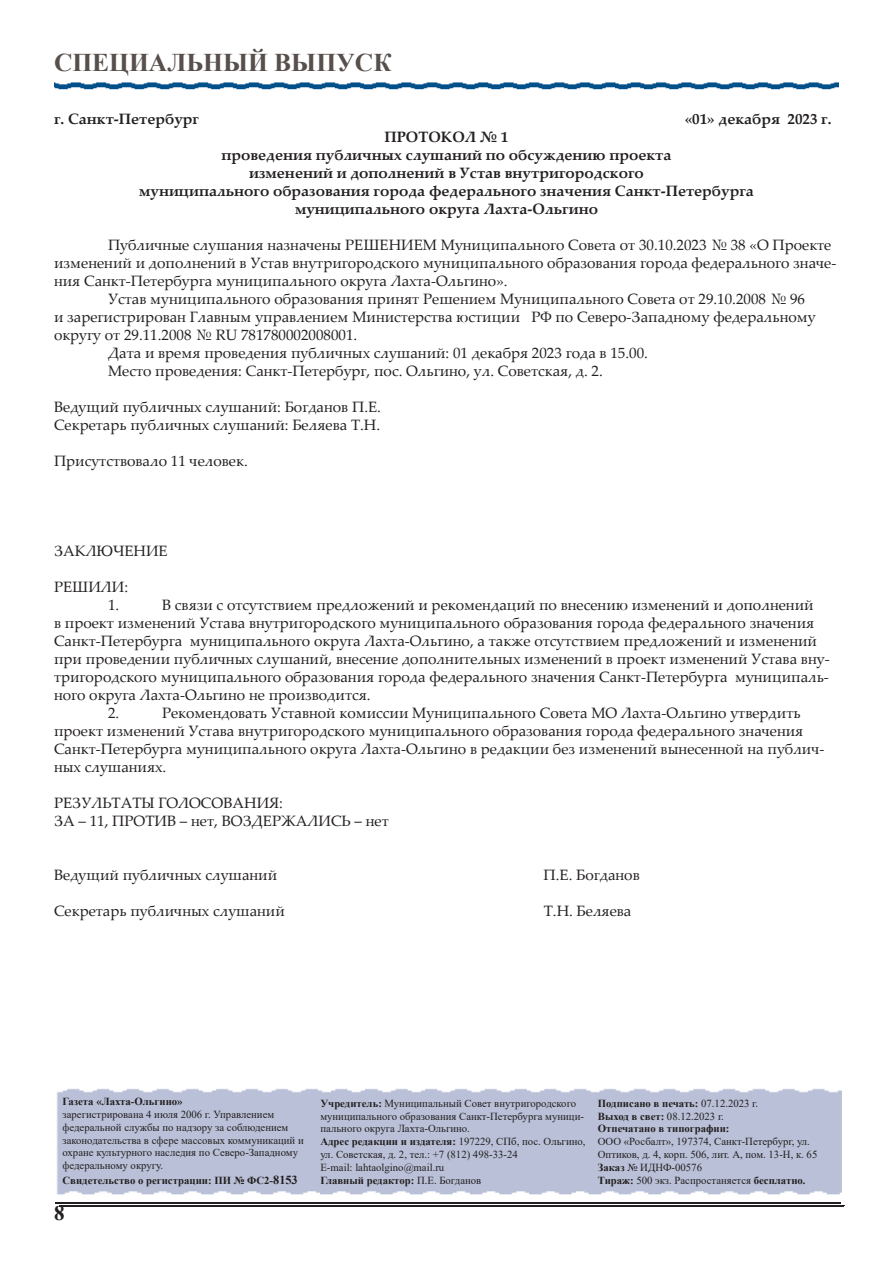
<style>
.page{position:relative;width:893px;height:1263px;background:#fff}
.page>*{position:absolute;margin:0;border:0;box-sizing:border-box;transform-origin:0 0}
.t1{font:700 25.5px "Times New Roman";color:#574f4c}
.t2{font:700 21px "Times New Roman";color:#231f20}
.t3{font:15px/18px "Palatino Linotype";color:#231f20}
.t4{font:700 15px/18px "Palatino Linotype";color:#231f20;text-align:center}
.t5{font:10.8px/12.9px "Times New Roman";color:#231f20}
.t6{font:700 10.8px/12.9px "Times New Roman";color:#231f20}
.s1{font-size:12.3px}
.s2{font-weight:700}
.s3{font-weight:400}
</style>
<div class="page">
<img style="left:55px;top:82px;width:784px;height:8px">
<img style="left:56px;top:1089px;width:789px;height:117px">
<hr style="left:55px;top:1202px;width:785px;height:2px;background:#231f20">
<img style="left:59px;top:1205px;width:785px;height:1px">
<h1 class="t1" style="left:54px;top:44px;width:339px">СПЕЦИАЛЬНЫЙ ВЫПУСК</h1>
<p class="t4" style="left:54px;top:109px;width:147px">г. Санкт-Петербург</p>
<p class="t4" style="left:685px;top:109px;width:148px">«01» декабря 2023 г.</p>
<p class="t4" style="left:139px;top:127px;width:616px">ПРОТОКОЛ № 1<br>проведения публичных слушаний по обсуждению проекта<br>изменений и дополнений в Устав внутригородского<br>муниципального образования города федерального значения Санкт-Петербурга муниципального округа Лахта-Ольгино</p>
<p class="t3" style="left:108px;top:235px;width:725px">Публичные слушания назначены РЕШЕНИЕМ Муниципального Совета от 30.10.2023 № 38 «О Проекте</p>
<p class="t3" style="left:54px;top:253px;width:784px">изменений и дополнений в Устав внутригородского муниципального образования города федерального значе-</p>
<p class="t3" style="left:54px;top:271px;width:455px">ния Санкт-Петербурга муниципального округа Лахта-Ольгино».</p>
<p class="t3" style="left:108px;top:289px;width:699px">Устав муниципального образования принят Решением Муниципального Совета от 29.10.2008 № 96</p>
<p class="t3" style="left:54px;top:307px;width:763px">и зарегистрирован Главным управлением Министерства юстиции РФ по Северо-Западному федеральному</p>
<p class="t3" style="left:54px;top:325px;width:305px">округу от 29.11.2008 № RU 781780002008001.</p>
<p class="t3" style="left:108px;top:343px;width:541px">Дата и время проведения публичных слушаний: 01 декабря 2023 года в 15.00.</p>
<p class="t3" style="left:108px;top:361px;width:496px">Место проведения: Санкт-Петербург, пос. Ольгино, ул. Советская, д. 2.</p>
<p class="t3" style="left:54px;top:397px;width:328px">Ведущий публичных слушаний: Богданов П.Е.<br>Секретарь публичных слушаний: Беляева Т.Н.</p>
<p class="t3" style="left:54px;top:451px;width:195px">Присутствовало 11 человек.</p>
<p class="t3" style="left:54px;top:541px;width:115px">ЗАКЛЮЧЕНИЕ</p>
<p class="t3" style="left:108px;top:577px;width:22px;text-indent:-54px">РЕШИЛИ:<br>1.</p>
<p class="t3" style="left:162px;top:595px;width:653px">В связи с отсутствием предложений и рекомендаций по внесению изменений и дополнений</p>
<p class="t3" style="left:54px;top:613px;width:762px">в проект изменений Устава внутригородского муниципального образования города федерального значения</p>
<p class="t3" style="left:54px;top:631px;width:765px">Санкт-Петербурга муниципального округа Лахта-Ольгино, а также отсутствием предложений и изменений</p>
<p class="t3" style="left:54px;top:649px;width:777px">при проведении публичных слушаний, внесение дополнительных изменений в проект изменений Устава вну-</p>
<p class="t3" style="left:54px;top:667px;width:776px">тригородского муниципального образования города федерального значения Санкт-Петербурга муниципаль-</p>
<p class="t3" style="left:54px;top:685px;width:318px">ного округа Лахта-Ольгино не производится.</p>
<p class="t3" style="left:108px;top:703px;width:13px">2.</p>
<p class="t3" style="left:54px;top:703px;width:772px;text-indent:108px">Рекомендовать Уставной комиссии Муниципального Совета МО Лахта-Ольгино утвердить проект изменений Устава внутригородского муниципального образования города федерального значения Санкт-Петербурга муниципального округа Лахта-Ольгино в редакции без изменений вынесенной на публич&shy;ных слушаниях.</p>
<p class="t3" style="left:54px;top:793px;width:336px">РЕЗУЛЬТАТЫ ГОЛОСОВАНИЯ:<br>ЗА – 11, ПРОТИВ – нет, ВОЗДЕРЖАЛИСЬ – нет</p>
<p class="t3" style="left:54px;top:865px;width:225px">Ведущий публичных слушаний</p>
<p class="t3" style="left:544px;top:865px;width:98px">П.Е. Богданов</p>
<p class="t3" style="left:54px;top:901px;width:232px">Секретарь публичных слушаний</p>
<p class="t3" style="left:544px;top:901px;width:89px">Т.Н. Беляева</p>
<p class="t6" style="left:63px;top:1094px;width:122px">Газета «Лахта-Ольгино»</p>
<p class="t5" style="left:63px;top:1107px;width:243px">зарегистрирована 4 июля 2006 г. Управлением федеральной службы по надзору за соблюдением законодательства в сфере массовых коммуникаций и охране культурного наследия по Северо-Западному федеральному округу.</p>
<p class="t6" style="left:63px;top:1174px;width:237px">Свидетельство о регистрации: ПИ № ФС2-<span class="s1">8153</span></p>
<h2 class="t2" style="left:54px;top:1198px;width:12px">8</h2>
<p class="t5" style="left:320px;top:1096px;width:267px"><span class="s2">Учредитель:</span> Муниципальный Совет внутригородского муниципального образования Санкт-Петербурга муници&shy;пального округа Лахта-Ольгино.<br><span class="s2">Адрес редакции и издателя:</span> 197229, СПб, пос. Ольгино, ул. Советская, д. 2, тел.: +7 (812) 498-33-24<br>E-mail: lahtaolgino@mail.ru<br><span class="s2">Главный редактор:</span> П.Е. Богданов</p>
<p class="t6" style="left:598px;top:1096px;width:162px">Подписано в печать: <span class="s3">07.12.2023 г.<br></span>Выход в свет: <span class="s3">08.12.2023 г.<br></span>Отпечатано в типографии:</p>
<p class="t5" style="left:598px;top:1135px;width:221px">ООО «Росбалт», 197374, Санкт-Петербург, ул.<br>Оптиков, д. 4, корп. 506, лит. А, пом. 13-Н, к. 65<br><span class="s2">Заказ</span> № ИДНФ-00576<br><span class="s2">Тираж:</span> 500 экз. Распростаняется <span class="s2">бесплатно.</span></p>
</div>
